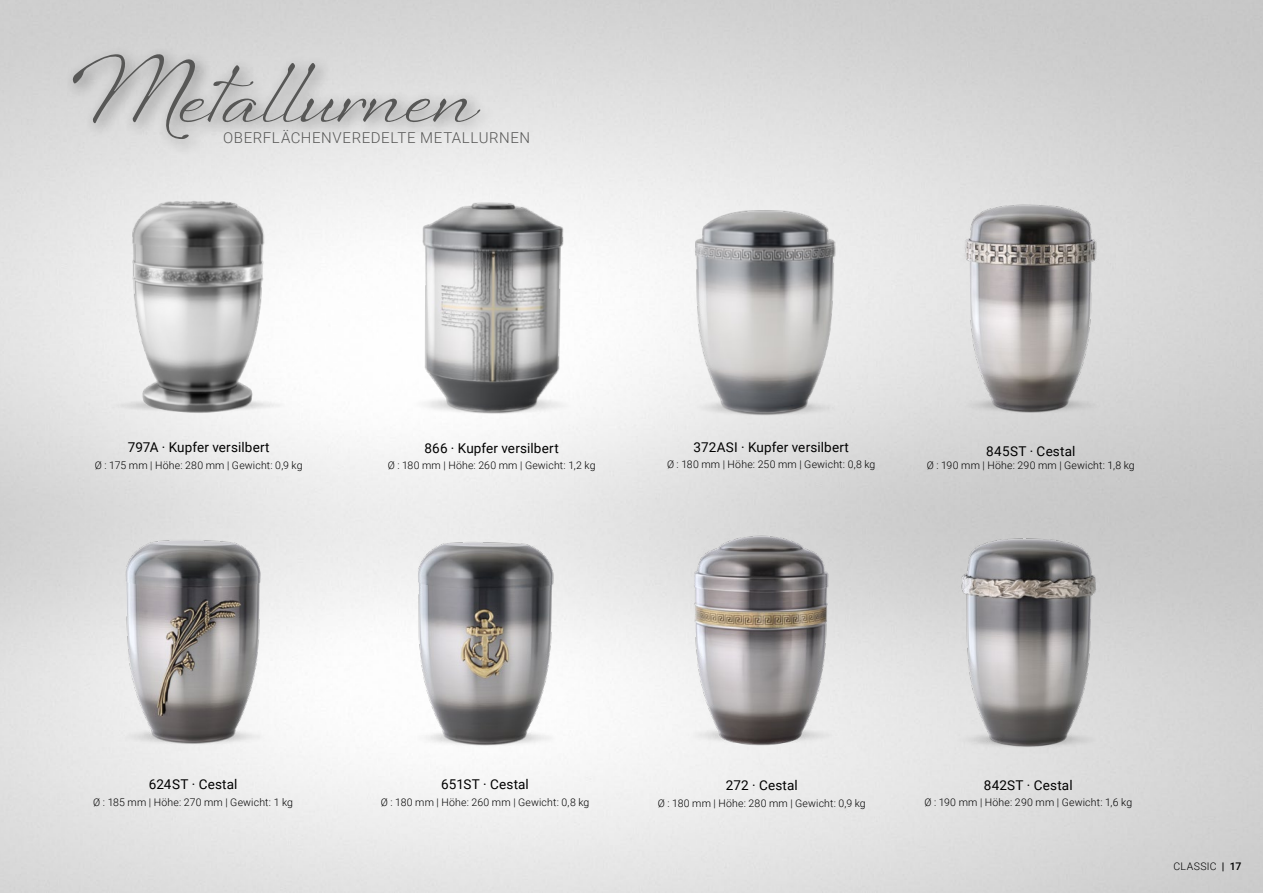
<style>
.page{position:relative;width:1263px;height:893px;background:#fff}
.page>*{position:absolute;margin:0;border:0;box-sizing:border-box;transform-origin:0 0}
.t1{font:90px "Sheila";color:#575756}
.t2{font:300 15px "Roboto";letter-spacing:.04em;color:#575756}
.t3{font:13.5px "Roboto";letter-spacing:.01em;color:#000}
.t4{font:300 10.5px "Roboto";letter-spacing:.02em;color:#000}
.s1{font-weight:500}
</style>
<div class="page">
<img style="left:0;top:0;width:1px;height:893px">
<img style="left:86px;top:534px;width:214px;height:256px">
<img style="left:378px;top:535px;width:214px;height:257px">
<img style="left:658px;top:521px;width:206px;height:271px">
<img style="left:924px;top:524px;width:206px;height:267px">
<img style="left:923px;top:192px;width:213px;height:264px">
<img style="left:389px;top:200px;width:206px;height:260px">
<img style="left:664px;top:200px;width:214px;height:259px">
<img style="left:95px;top:180px;width:206px;height:281px">
<div style="left:64px;top:45px;width:434px;height:112px;background:#000;opacity:.5"></div>
<h1 class="t1" style="left:72px;top:38px;width:406px">Metallurnen</h1>
<h2 class="t2" style="left:223px;top:127px;width:308px">OBERFLÄCHENVEREDELTE METALLURNEN</h2>
<p class="t3" style="left:128px;top:438px;width:143px">797A · Kupfer versilbert</p>
<p class="t4" style="left:95px;top:458px;width:209px">Ø : 175 mm | Höhe: 280 mm | Gewicht: 0,9 kg</p>
<p class="t3" style="left:424px;top:438px;width:136px">866 · Kupfer versilbert</p>
<p class="t4" style="left:388px;top:458px;width:209px">Ø : 180 mm | Höhe: 260 mm | Gewicht: 1,2 kg</p>
<p class="t3" style="left:693px;top:437px;width:157px">372ASI · Kupfer versilbert</p>
<p class="t4" style="left:667px;top:457px;width:210px">Ø : 180 mm | Höhe: 250 mm | Gewicht: 0,8 kg</p>
<p class="t3" style="left:986px;top:442px;width:91px">845ST · Cestal</p>
<p class="t4" style="left:927px;top:457px;width:209px">Ø : 190 mm | Höhe: 290 mm | Gewicht: 1,8 kg</p>
<p class="t3" style="left:149px;top:775px;width:90px">624ST · Cestal</p>
<p class="t4" style="left:93px;top:795px;width:201px">Ø : 185 mm | Höhe: 270 mm | Gewicht: 1 kg</p>
<p class="t3" style="left:441px;top:775px;width:89px">651ST · Cestal</p>
<p class="t4" style="left:381px;top:795px;width:210px">Ø : 180 mm | Höhe: 260 mm | Gewicht: 0,8 kg</p>
<p class="t3" style="left:726px;top:775px;width:74px">272 · Cestal</p>
<p class="t4" style="left:658px;top:795px;width:209px">Ø : 180 mm | Höhe: 280 mm | Gewicht: 0,9 kg</p>
<p class="t3" style="left:984px;top:775px;width:90px">842ST · Cestal</p>
<p class="t4" style="left:924px;top:795px;width:209px">Ø : 190 mm | Höhe: 290 mm | Gewicht: 1,6 kg</p>
<p class="t4" style="left:1173px;top:858px;width:69px">CLASSIC <span class="s1">| 17</span></p>
</div>
